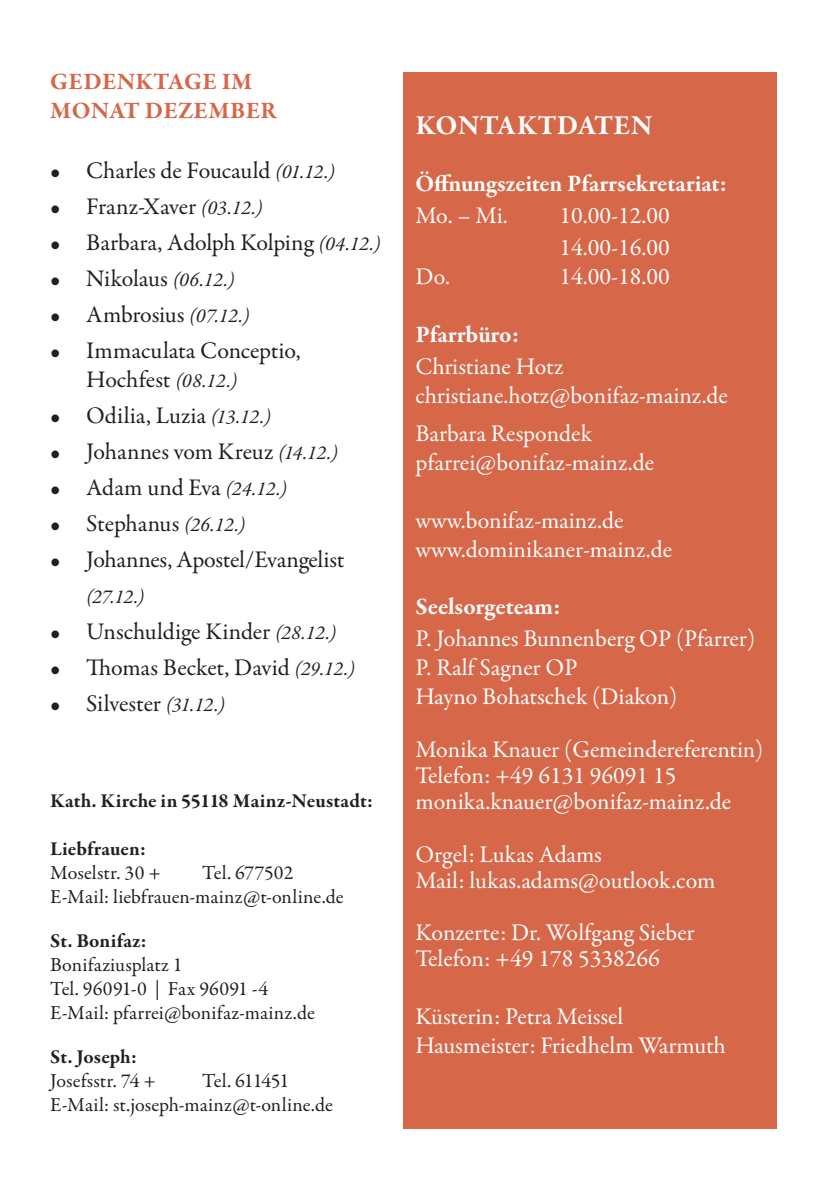
<style>
.page{position:relative;width:840px;height:1191px;background:#fff}
.page>*{position:absolute;margin:0;border:0;box-sizing:border-box;transform-origin:0 0}
.t1{font:700 28px "Garamond Premr Pro";letter-spacing:.01em;color:#fff}
.t2{font:24px/28.8px "Garamond Premr Pro";color:#fff}
.t3{font:24px/28.8px "Garamond Premr Pro";letter-spacing:-.01em;color:#231f20}
.t4{font:700 24px "Garamond Premr Pro";color:#fff}
.t5{font:700 24px/28.8px "Garamond Premr Pro";letter-spacing:.015em;color:#d76749}
.t6{font:20px/24px "Garamond Premr Pro";letter-spacing:.005em;color:#231f20}
.t7{font:700 20px "Garamond Premr Pro";letter-spacing:.005em;color:#231f20}
.t8{font:italic 20px "Garamond Premr Pro";color:#231f20}
.s1{font-style:italic;font-size:20px}
</style>
<div class="page">
<div style="left:403px;top:72px;width:372px;height:1056px;background:#d76749"></div>
<p class="t5" style="left:50px;top:68px;width:227px">GEDENKTAGE IM<br>MONAT DEZEMBER</p>
<p class="t3" style="left:50px;top:157px;width:286px">• Charles de Foucauld <span class="s1">(01.12.)</span></p>
<p class="t3" style="left:50px;top:193px;width:214px">• Franz-Xaver <span class="s1">(03.12.)</span></p>
<p class="t3" style="left:50px;top:229px;width:331px">• Barbara, Adolph Kolping <span class="s1">(04.12.)</span></p>
<p class="t3" style="left:50px;top:265px;width:186px">• Nikolaus <span class="s1">(06.12.)</span></p>
<p class="t3" style="left:50px;top:301px;width:201px">• Ambrosius <span class="s1">(07.12.)</span></p>
<p class="t3" style="left:86px;top:337px;width:216px;text-indent:-36px">• Immaculata Conceptio,<br>Hochfest <span class="s1">(08.12.)</span></p>
<p class="t3" style="left:50px;top:402px;width:222px">• Odilia, Luzia <span class="s1">(13.12.)</span></p>
<p class="t3" style="left:50px;top:438px;width:289px">• Johannes vom Kreuz <span class="s1">(14.12.)</span></p>
<p class="t3" style="left:50px;top:474px;width:238px">• Adam und Eva <span class="s1">(24.12.)</span></p>
<p class="t3" style="left:50px;top:510px;width:197px">• Stephanus <span class="s1">(26.12.)</span></p>
<p class="t3" style="left:50px;top:546px;width:295px">• Johannes, Apostel/Evangelist</p>
<p class="t8" style="left:86px;top:584px;width:60px">(27.12.)</p>
<p class="t3" style="left:50px;top:618px;width:287px">• Unschuldige Kinder <span class="s1">(28.12.)</span></p>
<p class="t3" style="left:50px;top:654px;width:306px">• Thomas Becket, David <span class="s1">(29.12.)</span></p>
<p class="t3" style="left:50px;top:690px;width:176px">• Silvester <span class="s1">(31.12.)</span></p>
<p class="t7" style="left:50px;top:788px;width:324px">Kath. Kirche in 55118 Mainz-Neustadt:</p>
<p class="t7" style="left:50px;top:836px;width:98px">Liebfrauen:</p>
<p class="t6" style="left:50px;top:861px;width:112px">Moselstr. 30 +</p>
<p class="t6" style="left:50px;top:861px;width:295px;text-indent:152px">Tel. 677502<br>E-Mail: liebfrauen-mainz@t-online.de</p>
<p class="t7" style="left:50px;top:928px;width:98px">St. Bonifaz:</p>
<p class="t6" style="left:50px;top:953px;width:266px">Bonifaziusplatz 1<br>Tel. 96091-0 | Fax 96091 -4<br>E-Mail: pfarrei@bonifaz-mainz.de</p>
<p class="t7" style="left:50px;top:1044px;width:89px">St. Joseph:</p>
<p class="t6" style="left:50px;top:1069px;width:107px">Josefsstr. 74 +</p>
<p class="t6" style="left:50px;top:1069px;width:284px;text-indent:152px">Tel. 611451<br>E-Mail: st.joseph-mainz@t-online.de</p>
<p class="t1" style="left:415px;top:108px;width:238px">KONTAKTDATEN</p>
<p class="t4" style="left:415px;top:169px;width:313px">Öffnungszeiten Pfarrsekretariat:</p>
<p class="t2" style="left:415px;top:202px;width:94px">Mo. – Mi.</p>
<p class="t2" style="left:559px;top:200px;width:112px;line-height:32px">10.00-12.00<br>14.00-16.00</p>
<p class="t2" style="left:415px;top:263px;width:36px">Do.</p>
<p class="t2" style="left:559px;top:263px;width:112px">14.00-18.00</p>
<p class="t4" style="left:415px;top:319px;width:106px">Pfarrbüro:</p>
<p class="t2" style="left:415px;top:352px;width:314px">Christiane Hotz christiane.hotz@bonifaz-mainz.de</p>
<p class="t2" style="left:415px;top:420px;width:240px">Barbara Respondek pfarrei@bonifaz-mainz.de</p>
<p class="t2" style="left:415px;top:506px;width:258px">www.bonifaz-mainz.de www.dominikaner-mainz.de</p>
<p class="t4" style="left:415px;top:592px;width:147px">Seelsorgeteam:</p>
<p class="t2" style="left:415px;top:625px;width:341px">P. Johannes Bunnenberg OP (Pfarrer)<br>P. Ralf Sagner OP<br>Hayno Bohatschek (Diakon)</p>
<p class="t2" style="left:415px;top:737px;width:349px;line-height:26px">Monika Knauer (Gemeindereferentin)<br>Telefon: +49 6131 96091 15 monika.knauer@bonifaz-mainz.de</p>
<p class="t2" style="left:415px;top:841px;width:301px;line-height:26px">Orgel: Lukas Adams<br>Mail: lukas.adams@outlook.com</p>
<p class="t2" style="left:415px;top:920px;width:281px;line-height:26px">Konzerte: Dr. Wolfgang Sieber<br>Telefon: +49 178 5338266</p>
<p class="t2" style="left:415px;top:1002px;width:311px">Küsterin: Petra Meissel<br>Hausmeister: Friedhelm Warmuth</p>
</div>
